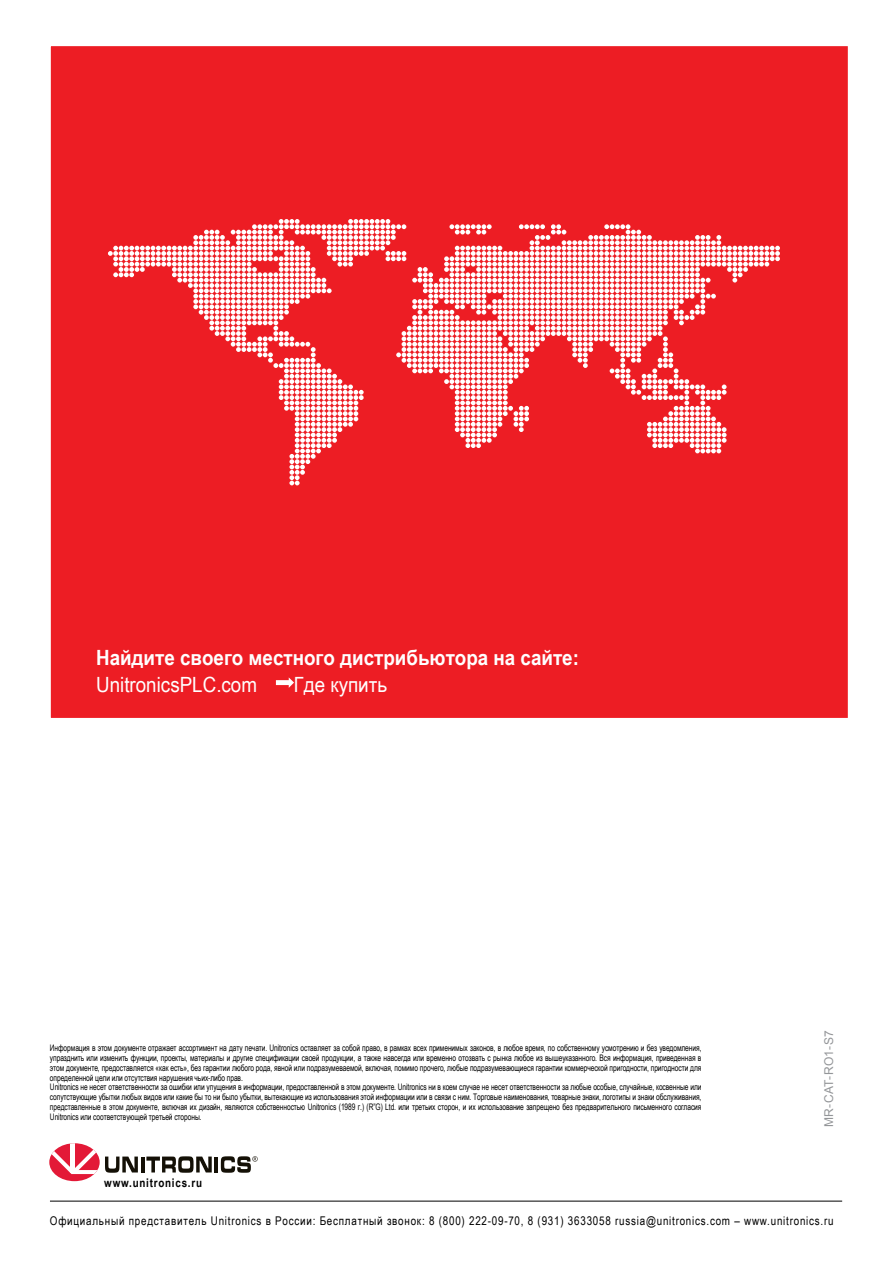
<style>
.page{position:relative;width:893px;height:1263px;background:#fff}
.page>*{position:absolute;margin:0;border:0;box-sizing:border-box;transform-origin:0 0}
.t1{font:700 21px "Arial Narrow";color:#fff;scale:1.09 1}
.t2{font:21px "Arial Narrow";color:#fff;scale:1.09 1}
.t3{font:12.15px "Arial";letter-spacing:.03em;color:#939598}
.t4{font:12px "Arial Narrow";letter-spacing:.065em;color:#000}
.t5{font:700 12px "Arial Narrow";letter-spacing:.065em;color:#000}
.t6{font:9px/9.8px "Arial Narrow";letter-spacing:-.01em;color:#000;scale:.9 1}
</style>
<div class="page">
<hr style="left:50px;top:1201px;width:792px;height:1px;background:#000">
<div style="left:49px;top:45px;width:800px;height:674px;background:#ed1d24;border:2px solid #fff"></div>
<svg style="left:108px;top:219px;width:672px;height:266px"></svg>
<svg style="left:276px;top:677px;width:18px;height:11px"></svg>
<svg style="left:49px;top:1143px;width:51px;height:38px"></svg>
<svg style="left:49px;top:1148px;width:50px;height:26px"></svg>
<hr style="left:71px;top:1143px;width:4px;height:29px;background:#fff">
<svg style="left:105px;top:1156px;width:33px;height:17px"></svg>
<hr style="left:141px;top:1156px;width:3px;height:16px;background:#141006">
<svg style="left:146px;top:1156px;width:66px;height:17px"></svg>
<hr style="left:215px;top:1156px;width:3px;height:16px;background:#141006">
<svg style="left:221px;top:1156px;width:37px;height:17px"></svg>
<h1 class="t1" style="left:96px;top:642px;width:445px">Найдите своего местного дистрибьютора на сайте:</h1>
<h1 class="t2" style="left:294px;top:669px;width:87px">Где купить</h1>
<h1 class="t2" style="left:96px;top:669px;width:149px">UnitronicsPLC.com</h1>
<p class="t6" style="left:50px;top:1043px;width:725px">Информация в этом документе отражает ассортимент на дату печати. Unitronics оставляет за собой право в, рамках всех применимых законов в, любое время, по собственному усмотрению и без уведомления, упразднить или изменить функции, проекты, материалы и другие спецификации своей продукции а, также навсегда или временно отозвать с рынка любое из вышеуказанного. Вся информация, приведенная в этом документе, предоставляется «как есть ,» без гарантии любого рода, явной или подразумеваемой, включая, помимо прочего, любые подразумевающиеся гарантии коммерческой пригодности, пригодности для определенной цели или отсутствия нарушения чьих-либо прав.<br>Unitronics не несет ответственности за ошибки или упущения в информации, предоставленной в этом документе. Unitronics ни в коем случае не несет ответственности за любые особые, случайные, косвенные или сопутствующие убытки любых видов или какие бы то ни было убытки, вытекающие из использования этой информации или в связи с ним. Торговые наименования, товарные знаки, логотипы и знаки обслуживания, представленные в этом документе, включая их дизайн, являются собственностью Unitronics (1989 .г ) ( G”R ) Ltd. или третьих сторон и, их использование запрещено без предварительного письменного согласия Unitronics или соответствующей третьей стороны.</p>
<h3 class="t5" style="left:104px;top:1174px;width:99px">www.unitronics.ru</h3>
<h2 class="t3" style="left:821px;top:1127px;width:98px;rotate:-90deg">MR-CAT-RO1-S7</h2>
<h3 class="t4" style="left:50px;top:1212px;width:785px">Официальный представитель Unitronics в России: Бесплатный звонок 8: (800) 222-09-70, 8 (931) 3633058 russia@unitronics.com – www.unitronics.ru</h3>
</div>
